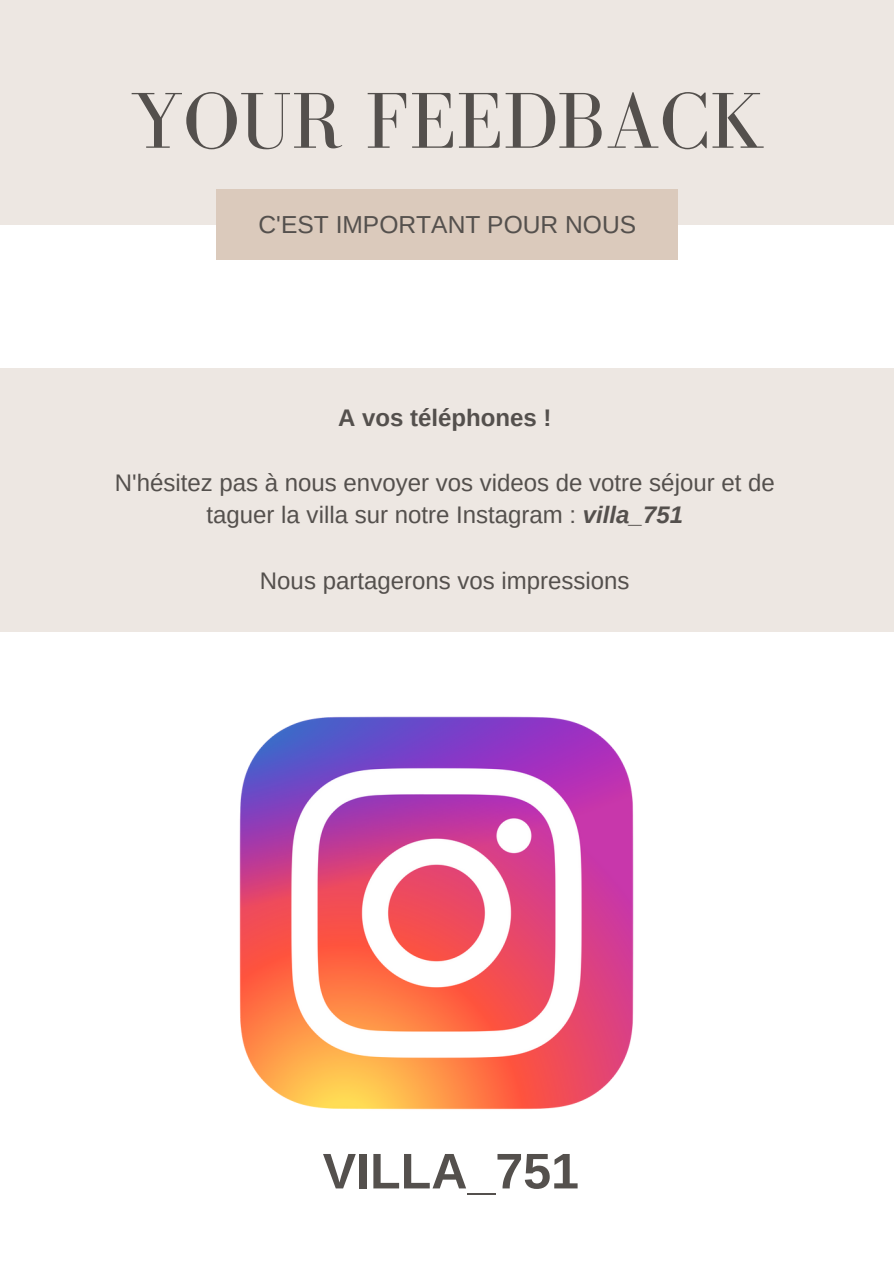
<style>
.page{position:relative;width:894px;height:1264px;background:#fff}
.page>*{position:absolute;margin:0;border:0;box-sizing:border-box;transform-origin:0 0}
.t1{font:81.6px "Bodoni FLF";color:#54504d}
.t2{font:700 50.1px "Arimo";color:#54504d}
.t3{font:24.6px "Arimo";color:#54504d}
.t4{font:24px/32.7px "Arimo";color:#54504d;text-align:center}
.t5{font:700 24px "Arimo";color:#54504d}
.s1{font-weight:700;font-style:italic}
</style>
<div class="page">
<div style="left:0;top:0;width:893px;height:225px;background:#ede7e2"></div>
<div style="left:0;top:368px;width:893px;height:263px;background:#ede7e2"></div>
<div style="left:216px;top:189px;width:461px;height:71px;background:#dbcabc"></div>
<img style="left:239px;top:716px;width:395px;height:394px">
<h1 class="t1" style="left:129px;top:76px;width:637px">YOUR FEEDBACK</h1>
<p class="t3" style="left:258px;top:210px;width:379px">C'EST IMPORTANT POUR NOUS</p>
<p class="t5" style="left:338px;top:404px;width:215px">A vos téléphones !</p>
<p class="t4" style="left:115px;top:466px;width:661px">N'hésitez pas à nous envoyer vos videos de votre séjour et de taguer la villa sur notre Instagram : <span class="s1">villa_751</span></p>
<p class="t4" style="left:260px;top:564px;width:371px">Nous partagerons vos impressions</p>
<h2 class="t2" style="left:322px;top:1143px;width:258px">VILLA_751</h2>
</div>
